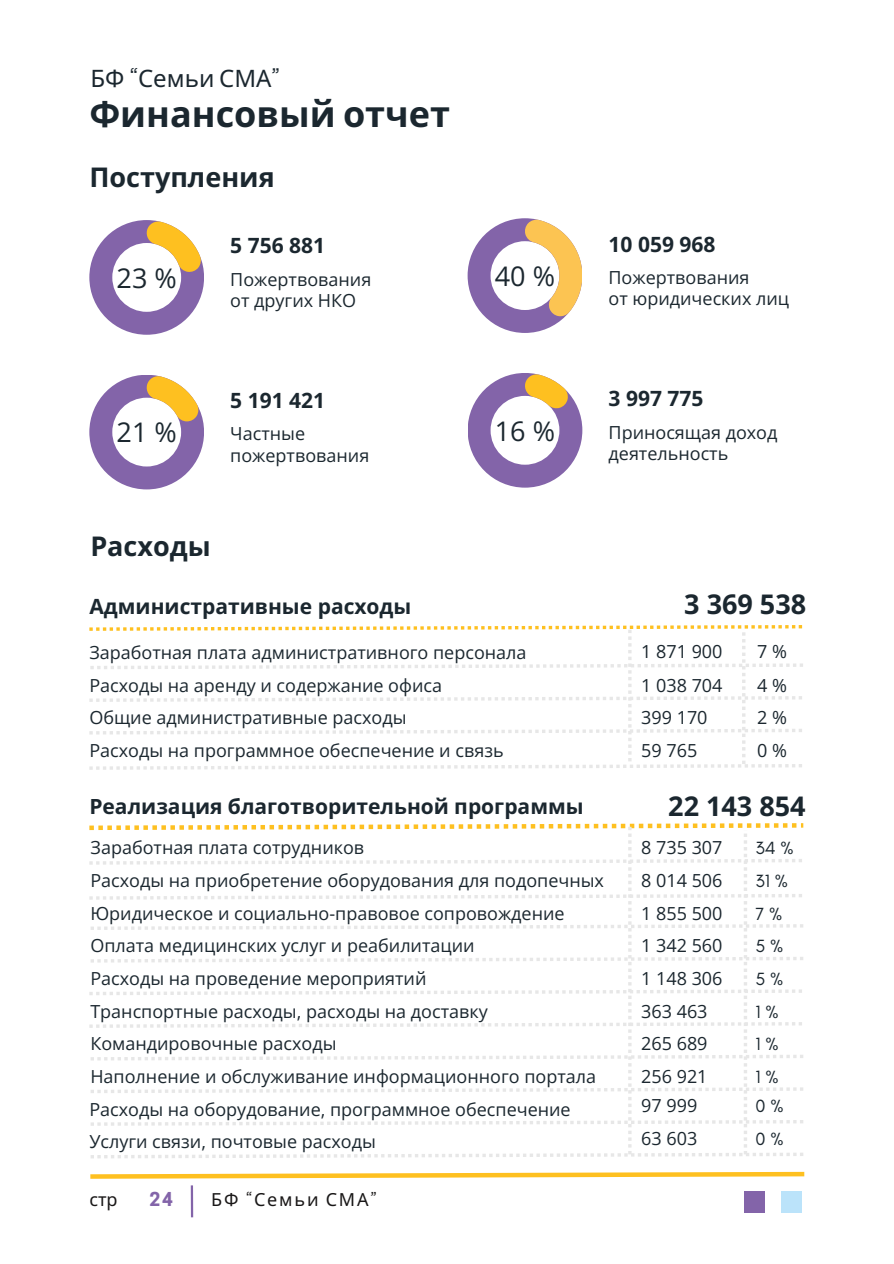
<style>
.page{position:relative;width:894px;height:1264px;background:#fff}
.page>*{position:absolute;margin:0;border:0;box-sizing:border-box;transform-origin:0 0}
.t1{font:700 36px "Noto Sans";color:#1b272f}
.t2{font:700 27px "Open Sans";color:#1b272f}
.t3{font:27px "Open Sans";color:#1b272f}
.t4{font:24px "Noto Sans";color:#1b272f}
.t5{font:700 21px "Open Sans";color:#1b272f}
.t6{font:700 21px "Noto Sans";color:#1b272f}
.t7{font:18px/21.3px "Open Sans";color:#1b272f}
.t8{font:18px "Glacial Indifference";color:#1b272f}
.t9{font:18px "Noto Sans";letter-spacing:.1em;color:#191717}
.t10{font:700 18px "Cooper Hewitt";color:#8364a9}
.s1{font-family:"Cooper Hewitt"}
</style>
<div class="page">
<svg style="left:89px;top:220px;width:115px;height:115px"></svg>
<svg style="left:467px;top:218px;width:115px;height:115px"></svg>
<svg style="left:89px;top:375px;width:115px;height:114px"></svg>
<svg style="left:468px;top:373px;width:114px;height:114px"></svg>
<svg style="left:89px;top:823px;width:714px;height:335px"></svg>
<svg style="left:90px;top:1171px;width:715px;height:8px"></svg>
<svg style="left:89px;top:625px;width:713px;height:144px"></svg>
<hr style="left:191px;top:1185px;width:2px;height:32px;background:#8364a9">
<div style="left:743px;top:1190px;width:21px;height:22px;background:#8364a9"></div>
<div style="left:781px;top:1190px;width:20px;height:22px;background:#bbe3fa"></div>
<h1 class="t4" style="left:90px;top:61px;width:191px">БФ <span class="s1">“</span>Семьи СМА<span class="s1">”</span></h1>
<h3 class="t1" style="left:89px;top:88px;width:362px">Финансовый отчет</h3>
<h2 class="t2" style="left:89px;top:158px;width:187px">Поступления</h2>
<h4 class="t5" style="left:230px;top:231px;width:96px">5 756 881</h4>
<p class="t7" style="left:230px;top:268px;width:142px">Пожертвования</p>
<p class="t7" style="left:230px;top:289px;width:127px">от других НКО</p>
<h2 class="t3" style="left:116px;top:259px;width:62px">23 %</h2>
<h2 class="t3" style="left:494px;top:257px;width:62px">40 %</h2>
<h4 class="t5" style="left:608px;top:229px;width:108px">10 059 968</h4>
<p class="t7" style="left:608px;top:266px;width:142px">Пожертвования</p>
<p class="t7" style="left:608px;top:287px;width:182px">от юридических лиц</p>
<h2 class="t3" style="left:116px;top:413px;width:62px">21 %</h2>
<p class="t5" style="left:608px;top:384px;width:96px">3 997 775</p>
<h4 class="t5" style="left:230px;top:385px;width:96px">5 191 421</h4>
<p class="t7" style="left:230px;top:423px;width:140px">Частные пожертвования</p>
<h4 class="t7" style="left:608px;top:421px;width:170px">Приносящая доход деятельность</h4>
<h2 class="t3" style="left:494px;top:411px;width:62px">16 %</h2>
<p class="t2" style="left:90px;top:527px;width:122px">Расходы</p>
<h2 class="t5" style="left:89px;top:591px;width:323px">Административные расходы</h2>
<h4 class="t2" style="left:684px;top:585px;width:123px">3 369 538</h4>
<p class="t7" style="left:89px;top:641px;width:438px">Заработная плата административного персонала</p>
<p class="t7" style="left:641px;top:640px;width:83px">1 871 900</p>
<p class="t7" style="left:757px;top:640px;width:31px">7 %</p>
<p class="t7" style="left:89px;top:674px;width:354px">Расходы на аренду и содержание офиса</p>
<p class="t7" style="left:89px;top:706px;width:319px">Общие административные расходы</p>
<p class="t7" style="left:89px;top:739px;width:415px">Расходы на программное обеспечение и связь</p>
<p class="t7" style="left:641px;top:674px;width:83px">1 038 704</p>
<p class="t7" style="left:757px;top:674px;width:31px">4 %</p>
<p class="t7" style="left:641px;top:706px;width:68px">399 170</p>
<p class="t7" style="left:757px;top:706px;width:31px">2 %</p>
<p class="t7" style="left:641px;top:739px;width:58px">59 765</p>
<p class="t7" style="left:757px;top:739px;width:31px">0 %</p>
<p class="t6" style="left:89px;top:791px;width:495px">Реализация благотворительной программы</p>
<h2 class="t2" style="left:668px;top:787px;width:139px">22 143 854</h2>
<p class="t7" style="left:91px;top:836px;width:275px">Заработная плата сотрудников</p>
<p class="t7" style="left:641px;top:836px;width:83px">8 735 307</p>
<p class="t8" style="left:755px;top:837px;width:40px">34 %</p>
<p class="t7" style="left:90px;top:869px;width:515px">Расходы на приобретение оборудования для подопечных</p>
<p class="t7" style="left:641px;top:869px;width:83px">8 014 506</p>
<p class="t8" style="left:755px;top:869px;width:34px">31 %</p>
<p class="t7" style="left:90px;top:902px;width:475px">Юридическое и социально-правовое сопровождение</p>
<p class="t7" style="left:90px;top:934px;width:385px">Оплата медицинских услуг и реабилитации</p>
<p class="t7" style="left:90px;top:967px;width:337px">Расходы на проведение мероприятий</p>
<p class="t7" style="left:90px;top:999px;width:399px">Транспортные расходы, расходы на доставку</p>
<p class="t7" style="left:90px;top:1032px;width:247px">Командировочные расходы</p>
<p class="t7" style="left:90px;top:1065px;width:507px">Наполнение и обслуживание информационного портала</p>
<p class="t7" style="left:89px;top:1097px;width:482px">Расходы на оборудование, программное обеспечение</p>
<p class="t7" style="left:89px;top:1130px;width:288px">Услуги связи, почтовые расходы</p>
<p class="t7" style="left:641px;top:902px;width:83px">1 855 500</p>
<h4 class="t7" style="left:641px;top:934px;width:83px">1 342 560</h4>
<h2 class="t7" style="left:641px;top:967px;width:83px">1 148 306</h2>
<p class="t7" style="left:641px;top:999px;width:68px">363 463</p>
<p class="t7" style="left:641px;top:1032px;width:68px">265 689</p>
<p class="t7" style="left:641px;top:1065px;width:68px">256 921</p>
<p class="t7" style="left:641px;top:1094px;width:58px">97 999</p>
<p class="t7" style="left:641px;top:1127px;width:58px">63 603</p>
<p class="t8" style="left:755px;top:902px;width:28px">7 %</p>
<p class="t8" style="left:755px;top:935px;width:29px">5 %</p>
<p class="t8" style="left:755px;top:967px;width:29px">5 %</p>
<p class="t8" style="left:755px;top:1000px;width:25px">1 %</p>
<p class="t8" style="left:755px;top:1033px;width:25px">1 %</p>
<p class="t8" style="left:755px;top:1065px;width:25px">1 %</p>
<p class="t8" style="left:755px;top:1095px;width:30px">0 %</p>
<p class="t8" style="left:755px;top:1127px;width:30px">0 %</p>
<h5 class="t9" style="left:89px;top:1186px;width:30px">стр</h5>
<p class="t10" style="left:149px;top:1192px;width:25px">24</p>
<h5 class="t9" style="left:211px;top:1186px;width:167px">БФ <span class="s1">“</span>Семьи СМА<span class="s1">”</span></h5>
</div>
